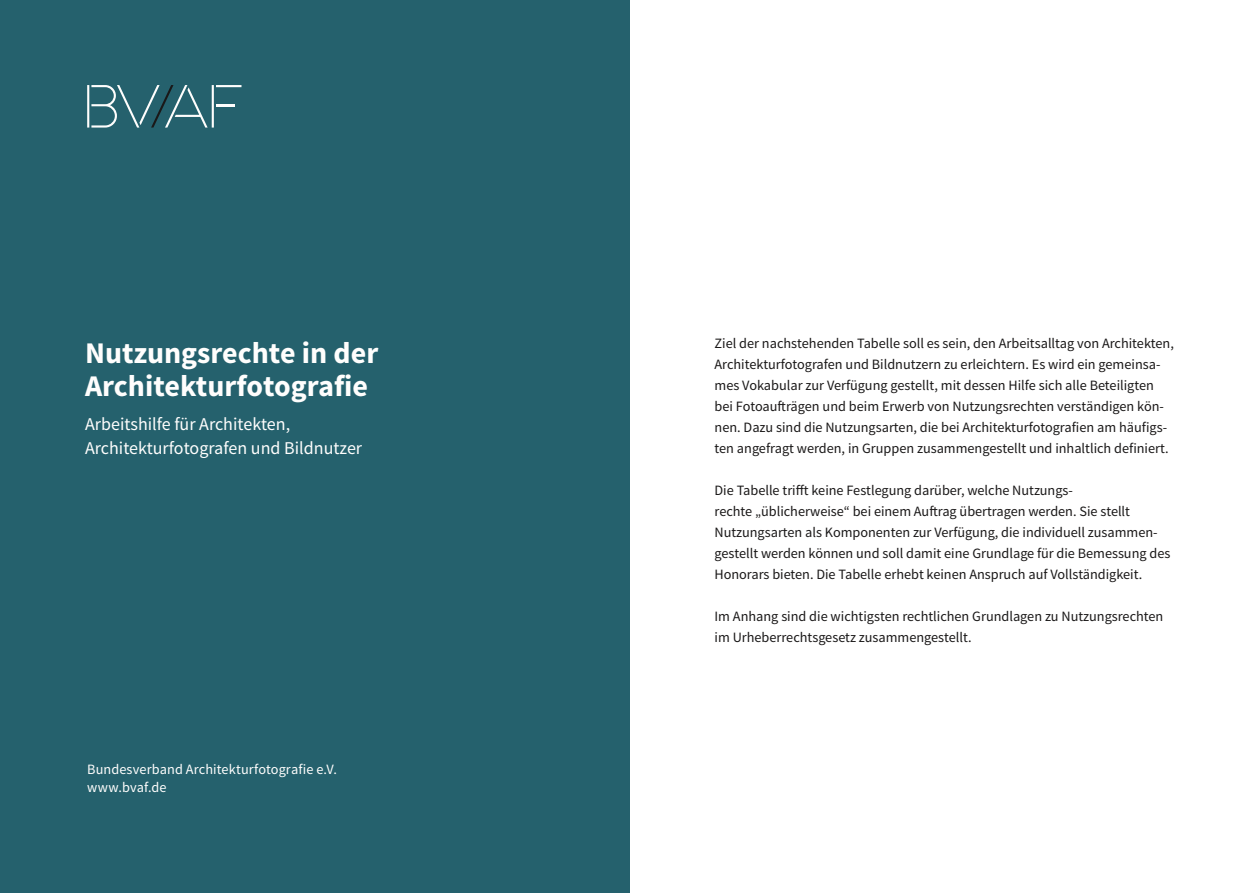
<style>
.page{position:relative;width:1259px;height:893px;background:#fff}
.page>*{position:absolute;margin:0;border:0;box-sizing:border-box;transform-origin:0 0}
.t1{font:700 30px/33px "Source Sans Pro";color:#fffefd}
.t2{font:18px/24px "Source Sans Pro";color:#fffefd}
.t3{font:14.25px/21px "Source Sans Pro";color:#1a1818}
.t4{font:14.25px/18px "Source Sans Pro";letter-spacing:.005em;color:#fffefd}
</style>
<div class="page">
<div style="left:0;top:0;width:629px;height:893px;background:#25616d"></div>
<hr style="left:216px;top:85px;width:25px;height:2px;background:#fffefd">
<svg style="left:87px;top:85px;width:147px;height:43px"></svg>
<h1 class="t1" style="left:85px;top:337px;width:295px">Nutzungsrechte in der<br>Architekturfotografie</h1>
<p class="t2" style="left:85px;top:412px;width:279px">Arbeitshilfe für Architekten,<br>Architekturfotografen und Bildnutzer</p>
<p class="t4" style="left:87px;top:761px;width:251px">Bundesverband Architekturfotografie e.V. www.bvaf.de</p>
<p class="t3" style="left:714px;top:333px;width:461px">Ziel der nachstehenden Tabelle soll es sein, den Arbeitsalltag von Architekten, Architekturfotografen und Bildnutzern zu erleichtern. Es wird ein gemeinsa&shy;mes Vokabular zur Verfügung gestellt, mit dessen Hilfe sich alle Beteiligten bei Fotoaufträgen und beim Erwerb von Nutzungsrechten verständigen kön&shy;nen. Dazu sind die Nutzungsarten, die bei Architekturfotografien am häufigs&shy;ten angefragt werden, in Gruppen zusammengestellt und inhaltlich definiert.</p>
<p class="t3" style="left:714px;top:480px;width:457px">Die Tabelle trifft keine Festlegung darüber, welche Nutzungs-<br>rechte „üblicherweise“ bei einem Auftrag übertragen werden. Sie stellt Nutzungsarten als Komponenten zur Verfügung, die individuell zusammen&shy;gestellt werden können und soll damit eine Grundlage für die Bemessung des Honorars bieten. Die Tabelle erhebt keinen Anspruch auf Vollständigkeit.</p>
<p class="t3" style="left:714px;top:606px;width:450px">Im Anhang sind die wichtigsten rechtlichen Grundlagen zu Nutzungsrechten im Urheberrechtsgesetz zusammengestellt.</p>
</div>
